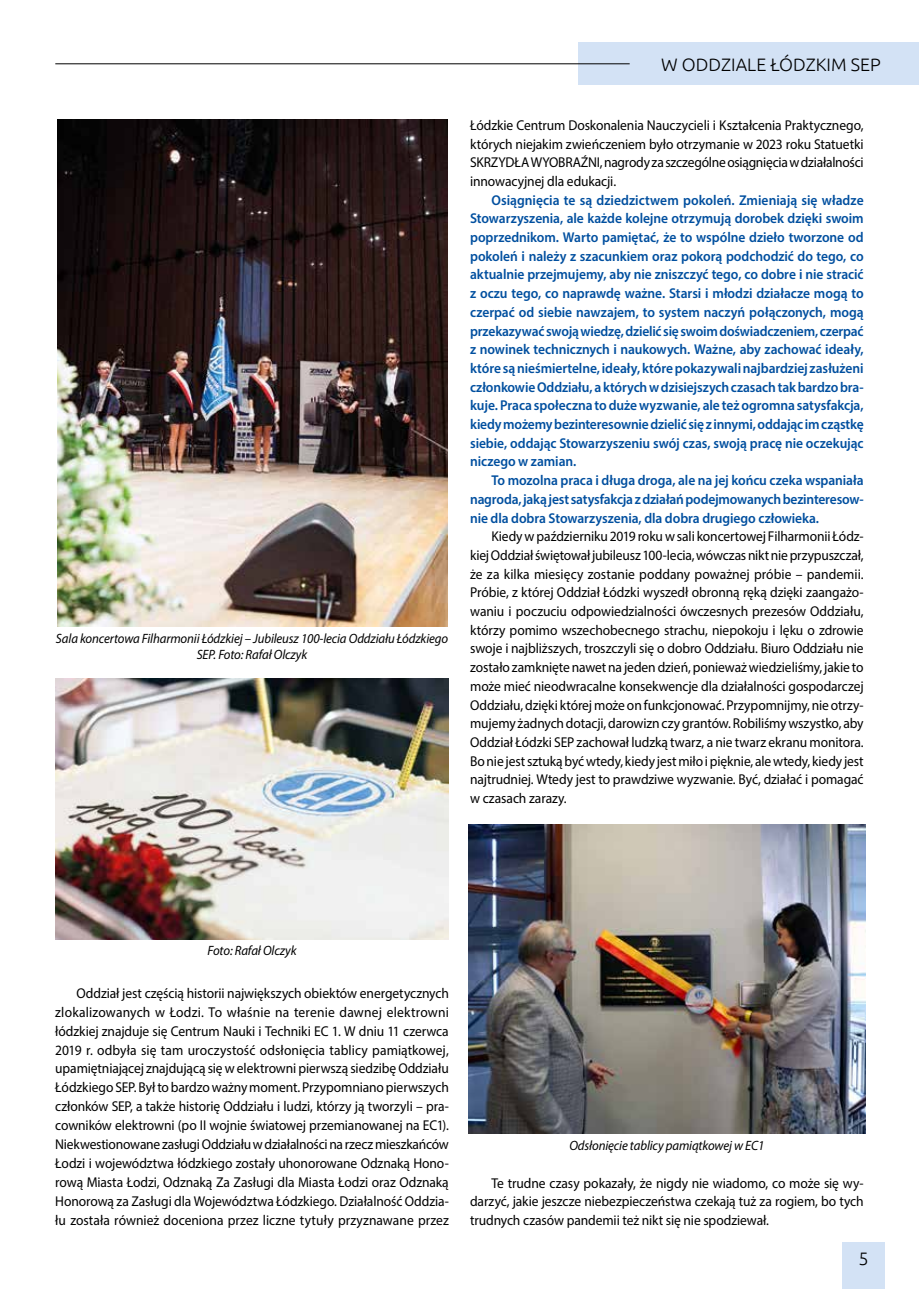
<style>
.page{position:relative;width:919px;height:1289px;background:#fff}
.page>*{position:absolute;margin:0;border:0;box-sizing:border-box;transform-origin:0 0}
.t1{font:300 18px "Ubuntu";color:#000}
.t2{font:14.25px/18.8px "Myriad Pro";letter-spacing:-.005em;color:#000;text-align:justify;scale:.95 1}
.t3{font:600 14.25px/18.8px "Myriad Pro";letter-spacing:-.005em;color:#004f9f;text-align:justify;scale:.95 1}
.t4{font:italic 13.5px/16.2px "Myriad Pro";letter-spacing:-.01em;color:#000;text-align:center;scale:.95 1}
</style>
<div class="page">
<div style="left:842px;top:1242px;width:42px;height:46px;background:#d3e2f5"></div>
<div style="left:578px;top:43px;width:340px;height:42px;background:#d3e2f5"></div>
<hr style="left:55px;top:63px;width:574px;height:1px;background:#000">
<img style="left:468px;top:824px;width:397px;height:309px">
<img style="left:57px;top:119px;width:390px;height:508px">
<img style="left:55px;top:678px;width:394px;height:261px">
<p class="t4" style="left:56px;top:630px;width:414px">Sala koncertowa Filharmonii Łódzkiej – Jubileusz 100-lecia Oddziału Łódzkiego<br>SEP. Foto: Rafał Olczyk</p>
<p class="t1" style="left:661px;top:54px;width:221px">W ODDZIALE ŁÓDZKIM SEP</p>
<p class="t2" style="left:470px;top:115px;width:416px">Łódzkie Centrum Doskonalenia Nauczycieli i Kształcenia Praktycznego, których niejakim zwieńczeniem było otrzymanie w 2023 roku Statuetki SKRZYDŁA WYOBRAŹNI, nagrody za szczególne osiągnięcia w działalności innowacyjnej dla edukacji.</p>
<p class="t3" style="left:470px;top:190px;width:416px;text-indent:21px">Osiągnięcia te są dziedzictwem pokoleń. Zmieniają się władze Stowarzyszenia, ale każde kolejne otrzymują dorobek dzięki swoim poprzednikom. Warto pamiętać, że to wspólne dzieło tworzone od pokoleń i należy z szacunkiem oraz pokorą podchodzić do tego, co aktualnie przejmujemy, aby nie zniszczyć tego, co dobre i nie stracić z oczu tego, co naprawdę ważne. Starsi i młodzi działacze mogą to czerpać od siebie nawzajem, to system naczyń połączonych, mogą przekazywać swoją wiedzę, dzielić się swoim doświadczeniem, czerpać z nowinek technicznych i naukowych. Ważne, aby zachować ideały, które są nieśmiertelne, ideały, które pokazywali najbardziej zasłużeni członkowie Oddziału, a których w dzisiejszych czasach tak bardzo bra&shy;kuje. Praca społeczna to duże wyzwanie, ale też ogromna satysfakcja, kiedy możemy bezinteresownie dzielić się z innymi, oddając im cząstkę siebie, oddając Stowarzyszeniu swój czas, swoją pracę nie oczekując niczego w zamian.</p>
<p class="t3" style="left:470px;top:470px;width:416px;text-indent:21px">To mozolna praca i długa droga, ale na jej końcu czeka wspaniała nagroda, jaką jest satysfakcja z działań podejmowanych bezinteresow&shy;nie dla dobra Stowarzyszenia, dla dobra drugiego człowieka.</p>
<p class="t2" style="left:470px;top:527px;width:416px;text-indent:21px">Kiedy w październiku 2019 roku w sali koncertowej Filharmonii Łódz&shy;kiej Oddział świętował jubileusz 100-lecia, wówczas nikt nie przypuszczał, że za kilka miesięcy zostanie poddany poważnej próbie – pandemii.<br>Próbie, z której Oddział Łódzki wyszedł obronną ręką dzięki zaangażo&shy;waniu i poczuciu odpowiedzialności ówczesnych prezesów Oddziału, którzy pomimo wszechobecnego strachu, niepokoju i lęku o zdrowie swoje i najbliższych, troszczyli się o dobro Oddziału. Biuro Oddziału nie zostało zamknięte nawet na jeden dzień, ponieważ wiedzieliśmy, jakie to może mieć nieodwracalne konsekwencje dla działalności gospodarczej Oddziału, dzięki której może on funkcjonować. Przypomnijmy, nie otrzy&shy;mujemy żadnych dotacji, darowizn czy grantów. Robiliśmy wszystko, aby Oddział Łódzki SEP zachował ludzką twarz, a nie twarz ekranu monitora.<br>Bo nie jest sztuką być wtedy, kiedy jest miło i pięknie, ale wtedy, kiedy jest najtrudniej. Wtedy jest to prawdziwe wyzwanie. Być, działać i pomagać w czasach zarazy.</p>
<p class="t4" style="left:207px;top:942px;width:95px">Foto: Rafał Olczyk</p>
<p class="t2" style="left:55px;top:983px;width:416px;text-indent:21px">Oddział jest częścią historii największych obiektów energetycznych zlokalizowanych w Łodzi. To właśnie na terenie dawnej elektrowni łódzkiej znajduje się Centrum Nauki i Techniki EC 1. W dniu 11 czerwca 2019 r. odbyła się tam uroczystość odsłonięcia tablicy pamiątkowej, upamiętniającej znajdującą się w elektrowni pierwszą siedzibę Oddziału Łódzkiego SEP. Był to bardzo ważny moment. Przypomniano pierwszych członków SEP, a także historię Oddziału i ludzi, którzy ją tworzyli – pra&shy;cowników elektrowni (po II wojnie światowej przemianowanej na EC1).<br>Niekwestionowane zasługi Oddziału w działalności na rzecz mieszkańców Łodzi i województwa łódzkiego zostały uhonorowane Odznaką Hono&shy;rową Miasta Łodzi, Odznaką Za Zasługi dla Miasta Łodzi oraz Odznaką Honorową za Zasługi dla Województwa Łódzkiego. Działalność Oddzia&shy;łu została również doceniona przez liczne tytuły przyznawane przez</p>
<p class="t4" style="left:569px;top:1137px;width:207px">Odsłonięcie tablicy pamiątkowej w EC1</p>
<p class="t2" style="left:470px;top:1173px;width:416px;text-indent:21px">Te trudne czasy pokazały, że nigdy nie wiadomo, co może się wy&shy;darzyć, jakie jeszcze niebezpieczeństwa czekają tuż za rogiem, bo tych trudnych czasów pandemii też nikt się nie spodziewał.</p>
<p class="t1" style="left:858px;top:1247px;width:12px">5</p>
</div>
